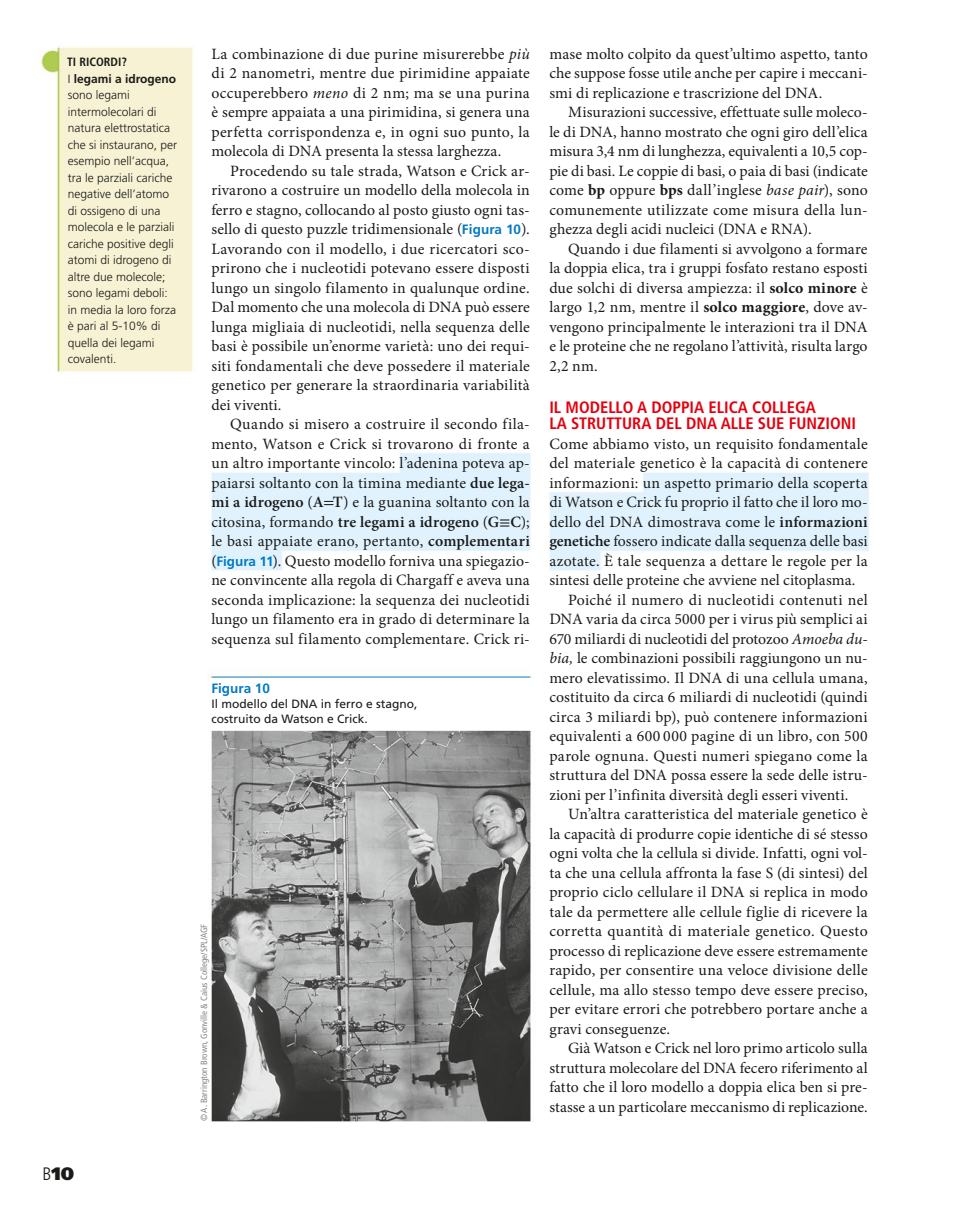
<style>
.page{position:relative;width:978px;height:1212px;background:#fff}
.page>*{position:absolute;margin:0;border:0;box-sizing:border-box;transform-origin:0 0}
.t1{font:900 18px "Frutiger LT Std";color:#1a1a18}
.t2{font:700 condensed 16.5px/16.5px "Frutiger LT Std";color:#e3000f}
.t3{font:15.75px/19.5px "Minion Pro";letter-spacing:.01em;color:#1a1a18;text-align:justify}
.t4{font:15.75px "Minion Pro";letter-spacing:-.01em;color:#1a1a18}
.t5{font:700 13.5px "Frutiger LT Std";color:#007ac4}
.t6{font:300 12px/16.5px "Frutiger LT Std";color:#1a1a18}
.t7{font:12px/15px "Frutiger LT Std";color:#1a1a18}
.t8{font:condensed 9px "Frutiger LT Pro";color:#868786}
.s1{font-weight:700;font-stretch:condensed}
.s2{font-weight:700}
.s3{font-weight:300;font-stretch:condensed}
.s4{font-style:italic}
.s5{font-family:"Frutiger LT Std";font-weight:700;font-size:13.5px;color:#007ac4}
.s6{font-weight:600}
.s7{font-family:"STIX"}
</style>
<div class="page">
<img style="left:38px;top:46px;width:831px;height:1076px">
<p class="t6" style="left:67px;top:55px;width:112px"><span class="s1">TI RICORDI?<br></span>I <span class="s2">legami a idrogeno </span>sono legami intermolecolari di natura elettrostatica che si instaurano, per esempio nell’acqua, tra le parziali cariche negative dell’atomo di ossigeno di una molecola e le parziali cariche positive degli atomi di idrogeno di altre due molecole; sono legami deboli: in media la loro forza è pari al 5-10% di quella dei legami covalenti.</p>
<p class="t1" style="left:43px;top:1163px;width:33px"><span class="s3">B</span>10</p>
<p class="t3" style="left:211px;top:45px;width:320px">La combinazione di due purine misurerebbe <span class="s4">più </span>di 2 nanometri, mentre due pirimidine appaiate occuperebbero <span class="s4">meno</span> di 2 nm; ma se una purina è sempre appaiata a una pirimidina, si genera una perfetta corrispondenza e, in ogni suo punto, la molecola di DNA presenta la stessa larghezza.</p>
<p class="t3" style="left:211px;top:162px;width:320px;text-indent:19px">Procedendo su tale strada, Watson e Crick ar&shy;rivarono a costruire un modello della molecola in ferro e stagno, collocando al posto giusto ogni tas&shy;sello di questo puzzle tridimensionale (<span class="s5">Figura 10</span>).<br>Lavorando con il modello, i due ricercatori sco&shy;prirono che i nucleo tidi potevano essere disposti lungo un singolo filamento in qualunque ordine.<br>Dal momento che una molecola di DNA può essere lunga migliaia di nucleo tidi, nella sequenza delle basi è possibile un’enorme varietà: uno dei requi&shy;siti fondamentali che deve possedere il materiale genetico per generare la straordinaria variabilità dei viventi.</p>
<p class="t3" style="left:211px;top:416px;width:320px;text-indent:19px">Quando si misero a costruire il secondo fila&shy;mento, Watson e Crick si trovarono di fronte a un altro importante vincolo: l’adenina poteva ap&shy;paiarsi soltanto con la timina mediante <span class="s6">due lega&shy;mi a idrogeno</span> (<span class="s6">A</span><span class="s7">=</span><span class="s6">T</span>) e la guanina soltanto con la citosina, formando <span class="s6">tre legami a idrogeno</span> (<span class="s6">G</span><span class="s7">≡</span><span class="s6">C</span>); le basi appaiate erano, pertanto, <span class="s6">complementari </span>(<span class="s5">Figura 11</span>). Questo modello forniva una spiegazio&shy;ne convincente alla regola di Chargaff e aveva una seconda implicazione: la sequenza dei nucleo tidi lungo un filamento era in grado di determinare la sequenza sul filamento complementare. Crick ri-</p>
<p class="t5" style="left:211px;top:683px;width:60px">Figura 10</p>
<p class="t7" style="left:211px;top:697px;width:208px">Il modello del DNA in ferro e stagno, costruito da Watson e Crick.</p>
<p class="t8" style="left:200px;top:1121px;width:199px;rotate:-90deg">© A. Barrington Brown, Gonville &amp; Caius College/SPL/AGF</p>
<p class="t3" style="left:549px;top:45px;width:320px">mase molto colpito da quest’ultimo aspetto, tanto che suppose fosse utile anche per capire i meccani&shy;smi di replicazione e trascrizione del DNA.</p>
<p class="t3" style="left:549px;top:104px;width:320px;text-indent:19px">Misurazioni successive, effettuate sulle moleco&shy;le di DNA, hanno mostrato che ogni giro dell’elica misura 3,4 nm di lunghezza, equivalenti a 10,5 cop&shy;pie di basi. Le coppie di basi, o paia di basi (indicate come <span class="s2">bp</span> oppure <span class="s2">bps</span> dall’inglese <span class="s4">base pair</span>), sono comunemente utilizzate come misura della lun&shy;ghezza degli acidi nucleici (DNA e RNA).</p>
<p class="t3" style="left:549px;top:240px;width:320px;text-indent:19px">Quando i due filamenti si avvolgono a formare la doppia elica, tra i gruppi fosfato restano esposti due solchi di diversa ampiezza: il <span class="s2">solco minore</span> è largo 1,2 nm, mentre il <span class="s2">solco maggiore</span>, dove av&shy;vengono principalmente le interazioni tra il DNA e le proteine che ne regolano l’attività, risulta largo 2,2 nm.</p>
<p class="t2" style="left:549px;top:400px;width:308px">IL MODELLO A DOPPIA ELICA COLLEGA<br>LA STRUTTURA DEL DNA ALLE SUE FUNZIONI</p>
<p class="t3" style="left:549px;top:435px;width:320px">Come abbiamo visto, un requisito fondamentale</p>
<p class="t3" style="left:549px;top:455px;width:320px">del materiale genetico è la capacità di contenere</p>
<p class="t3" style="left:549px;top:474px;width:320px">informazioni: un aspetto primario della scoperta</p>
<p class="t4" style="left:549px;top:496px;width:320px">di Watson e Crick fu proprio il fatto che il loro mo-</p>
<p class="t3" style="left:549px;top:513px;width:320px">dello del DNA dimostrava come le <span class="s6">informazioni</span></p>
<p class="t3" style="left:549px;top:533px;width:320px"><span class="s6">genetiche</span> fossero indicate dalla sequenza delle basi</p>
<p class="t3" style="left:549px;top:552px;width:320px">azotate. È tale sequenza a dettare le regole per la</p>
<p class="t3" style="left:549px;top:572px;width:308px">sintesi delle proteine che avviene nel citoplasma.</p>
<p class="t3" style="left:568px;top:591px;width:301px">Poiché il numero di nucleo tidi contenuti nel</p>
<p class="t3" style="left:549px;top:611px;width:320px">DNA varia da circa 5000 per i virus più semplici ai</p>
<p class="t3" style="left:549px;top:630px;width:320px">670 miliardi di nucleo tidi del protozoo <span class="s4">Amoeba du-</span></p>
<p class="t3" style="left:549px;top:650px;width:320px"><span class="s4">bia,</span> le combinazioni possibili raggiungono un nu-</p>
<p class="t3" style="left:549px;top:669px;width:320px">mero elevatissimo. Il DNA di una cellula umana,</p>
<p class="t3" style="left:549px;top:689px;width:320px">costituito da circa 6 miliardi di nucleo tidi (quindi</p>
<p class="t3" style="left:549px;top:708px;width:320px">circa 3 miliardi bp), può contenere informazioni</p>
<p class="t3" style="left:549px;top:728px;width:320px">equivalenti a 600 000 pagine di un libro, con 500</p>
<p class="t3" style="left:549px;top:747px;width:320px">parole ognuna. Questi numeri spiegano come la</p>
<p class="t3" style="left:549px;top:767px;width:320px">struttura del DNA possa essere la sede delle istru-</p>
<p class="t3" style="left:549px;top:786px;width:301px">zioni per l’infinita diversità degli esseri viventi.</p>
<p class="t3" style="left:568px;top:806px;width:301px">Un’altra caratteristica del materiale genetico è</p>
<p class="t3" style="left:549px;top:825px;width:320px">la capacità di produrre copie identiche di sé stesso</p>
<p class="t3" style="left:549px;top:845px;width:320px">ogni volta che la cellula si divide. Infatti, ogni vol-</p>
<p class="t3" style="left:549px;top:864px;width:320px">ta che una cellula affronta la fase S (di sintesi) del</p>
<p class="t3" style="left:549px;top:884px;width:320px">proprio ciclo cellulare il DNA si replica in modo</p>
<p class="t3" style="left:549px;top:903px;width:320px">tale da permettere alle cellule figlie di ricevere la</p>
<p class="t3" style="left:549px;top:922px;width:320px">corretta quantità di materiale genetico. Questo</p>
<p class="t3" style="left:549px;top:942px;width:320px">processo di replicazione deve essere estremamente</p>
<p class="t3" style="left:549px;top:961px;width:320px">rapido, per consentire una veloce divisione delle</p>
<p class="t3" style="left:549px;top:981px;width:320px">cellule, ma allo stesso tempo deve essere preciso,</p>
<p class="t3" style="left:549px;top:1000px;width:320px">per evitare errori che potrebbero portare anche a</p>
<p class="t3" style="left:549px;top:1020px;width:122px">gravi conseguenze.</p>
<p class="t3" style="left:568px;top:1039px;width:301px">Già Watson e Crick nel loro primo articolo sulla</p>
<p class="t3" style="left:549px;top:1059px;width:320px">struttura molecolare del DNA fecero riferimento al</p>
<p class="t3" style="left:549px;top:1078px;width:320px">fatto che il loro modello a doppia elica ben si pre-</p>
<p class="t3" style="left:549px;top:1098px;width:320px">stasse a un particolare meccanismo di replicazione.</p>
</div>
